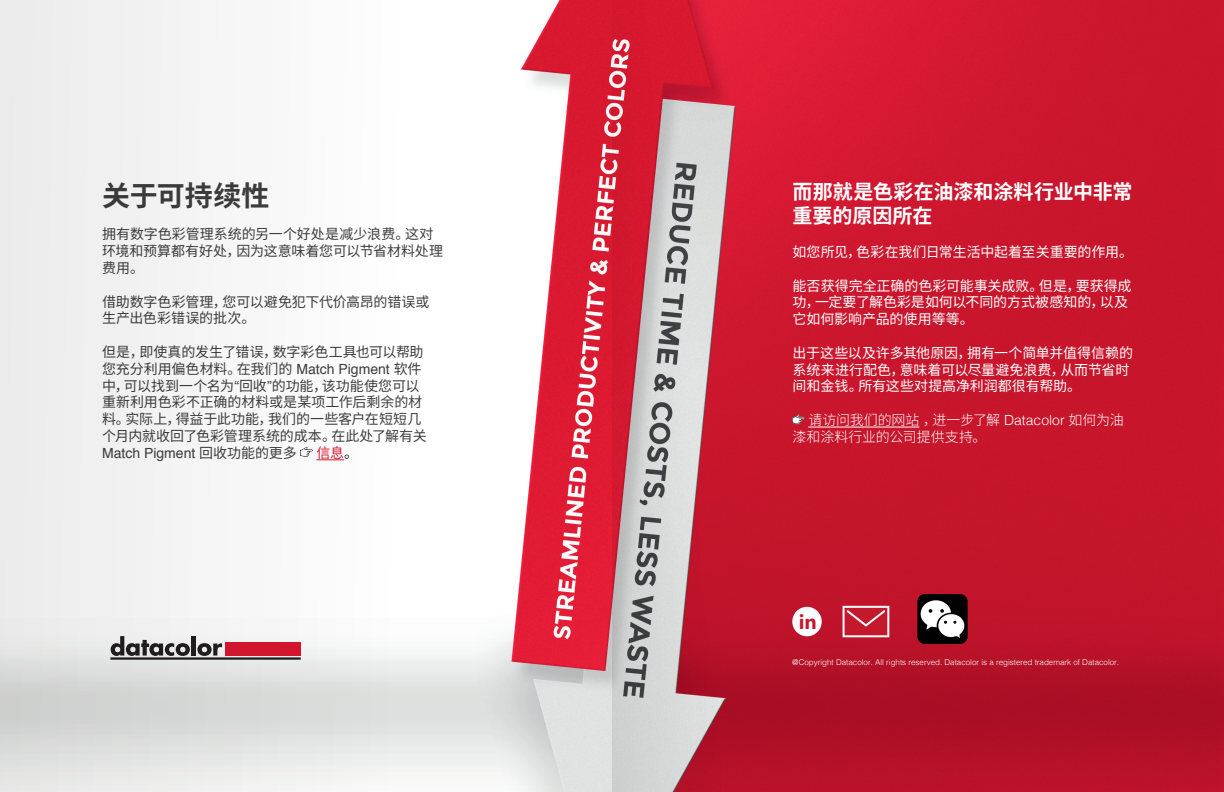
<style>
.page{position:relative;width:1224px;height:792px;background:#fff}
.page>*{position:absolute;margin:0;border:0;box-sizing:border-box;transform-origin:0 0}
.t1{font:700 28px "Noto Sans CJ Ksc";letter-spacing:-.005em;color:#3e3e3f}
.t2{font:700 20.3px "Myanmar Text";color:#c4182d}
.t3{font:700 20px/24px "Noto Sans CJ Ksc";color:#fff}
.t4{font:14px/16.8px "Noto Sans CJ Ksc";letter-spacing:-.005em;color:#3e3e3f}
.t5{font:14px/16.8px "Noto Sans CJ Ksc";letter-spacing:-.005em;color:#fff}
.t6{font:300 14px/16.8px "Noto Sans CJ Ksc";letter-spacing:-.015em;color:#fff}
.t7{font:14px "Helvetica";color:#3e3e3f}
.t8{font:14px "Noto Sans CJ Ksc";color:#d91c32}
.t9{font:300 8px "Helvetica";color:#fff}
.s1{font-family:"Helvetica"}
.s2{font-family:"Noto Sans CJ Ksc"}
.s3{color:#231f20}
</style>
<div class="page">
<img style="left:499px;top:0;width:725px;height:792px">
<div style="left:843px;top:606px;width:46px;height:31px;background:#c4182d;border:2px solid #fff"></div>
<svg style="left:845px;top:608px;width:42px;height:20px"></svg>
<svg style="left:792px;top:607px;width:30px;height:29px"></svg>
<hr style="left:808px;top:427px;width:111px;height:1px;background:#fff">
<svg style="left:793px;top:414px;width:11px;height:11px"></svg>
<svg style="left:0;top:0;width:499px;height:792px;fill:#f5f5f5"></svg>
<svg style="left:612px;top:0;width:108px;height:792px;background:#c77f88"></svg>
<img style="left:910px;top:594px;width:65px;height:50px">
<h1 class="t1" style="left:102px;top:180px;width:169px">关于可持续性</h1>
<p class="t4" style="left:102px;top:226px;width:343px">拥有数字色彩管理系统的另一个好处是减少浪费。这对环境和预算都有好处，因为这意味着您可以节省材料处理费用。</p>
<p class="t4" style="left:102px;top:293px;width:329px">借助数字色彩管理，您可以避免犯下代价高昂的错误或生产出色彩错误的批次。</p>
<p class="t4" style="left:102px;top:344px;width:326px">但是，即使真的发生了错误，数字彩色工具也可以帮助您充分利用偏色材料。在我们的 <span class="s1">Match Pigment</span> 软件中，可以找到一个名为<span class="s1">“</span>回收<span class="s1">”</span>的功能，该功能使您可以重新利用色彩不正确的材料或是某项工作后剩余的材料。实际上，得益于此功能，我们的一些客户在短短几个月内就收回了色彩管理系统的成本。在此处了解有关</p>
<p class="t7" style="left:102px;top:442px;width:196px">Match Pigment <span class="s2">回收功能的更多</span></p>
<p class="t8" style="left:316px;top:445px;width:43px">信息<span class="s3">。</span></p>
<h3 class="t3" style="left:793px;top:180px;width:342px">而那就是色彩在油漆和涂料行业中非常重要的原因所在</h3>
<p class="t5" style="left:793px;top:244px;width:342px">如您所见，色彩在我们日常生活中起着至关重要的作用。</p>
<p class="t5" style="left:793px;top:277px;width:341px">能否获得完全正确的色彩可能事关成败。但是，要获得成功，一定要了解色彩是如何以不同的方式被感知的，以及它如何影响产品的使用等等。</p>
<p class="t5" style="left:793px;top:345px;width:342px">出于这些以及许多其他原因，拥有一个简单并值得信赖的系统来进行配色，意味着可以尽量避免浪费，从而节省时间和金钱。所有这些对提高净利润都很有帮助。</p>
<p class="t6" style="left:793px;top:412px;width:333px;text-indent:16px">请访问我们的网站，进一步了解 <span class="s1">Datacolor</span> 如何为油漆和涂料行业的公司提供支持。</p>
<h2 class="t2" style="left:799px;top:610px;width:20px">in</h2>
<p class="t9" style="left:792px;top:655px;width:328px">@Copyright Datacolor. All rights reserved. Datacolor is a registered trademark of Datacolor.</p>
</div>
